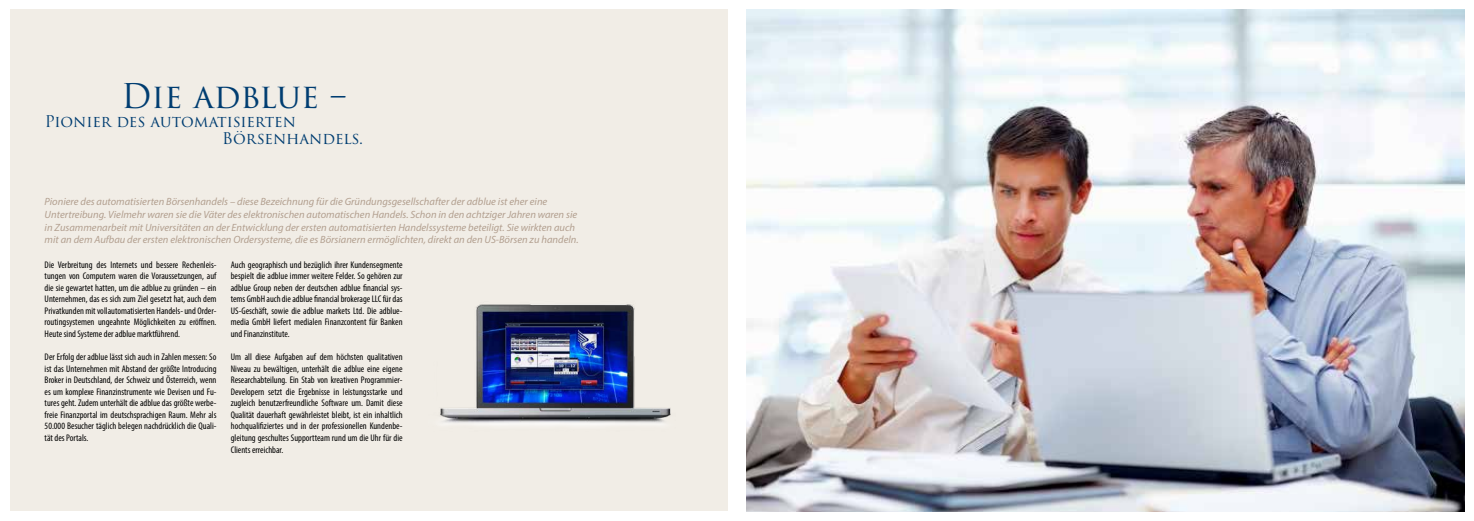
<style>
.page{position:relative;width:1474px;height:521px;background:#fff}
.page>*{position:absolute;margin:0;border:0;box-sizing:border-box;transform-origin:0 0}
.t1{font:33.25px "Trajan Pro 3";letter-spacing:-.005em;color:#003d71}
.t2{font:15.75px/17.3px "Trajan Pro 3";letter-spacing:-.005em;color:#003d71}
.t3{font:italic 10.5px/12.6px "Myriad Pro";color:#b29f8f}
.t4{font:condensed 9.62px/11.5px "Myriad Pro";color:#000;text-align:justify}
</style>
<div class="page">
<div style="left:10px;top:10px;width:717px;height:501px;background:#f1ede6"></div>
<img style="left:747px;top:10px;width:716px;height:501px">
<img style="left:440px;top:304px;width:231px;height:122px">
<h1 class="t1" style="left:121px;top:73px;width:227px">Die adblue –</h1>
<h2 class="t2" style="left:222px;top:113px;width:142px;text-indent:-178px">Pionier des automatisierten<br>Börsenhandels.</h2>
<p class="t3" style="left:45px;top:195px;width:535px">Pioniere des automatisierten Börsenhandels – diese Bezeichnung für die Gründungsgesellschafter der adblue ist eher eine Untertreibung. Vielmehr waren sie die Väter des elektronischen automatischen Handels. Schon in den achtziger Jahren waren sie in Zusammenarbeit mit Universitäten an der Entwicklung der ersten automatisierten Handelssysteme beteiligt. Sie wirkten auch mit an dem Aufbau der ersten elektronischen Ordersysteme, die es Börsianern ermöglichten, direkt an den US-Börsen zu handeln.</p>
<p class="t4" style="left:45px;top:259px;width:173px">Die Verbreitung des Internets und bessere Rechenleis&shy;tungen von Computern waren die Voraussetzungen, auf die sie gewartet hatten, um die adblue zu gründen – ein Unternehmen, das es sich zum Ziel gesetzt hat, auch dem Privatkunden mit vollautomatisierten Handels- und Order&shy;routingsystemen ungeahnte Möglichkeiten zu eröffnen.<br>Heute sind Systeme der adblue marktführend.</p>
<p class="t4" style="left:45px;top:351px;width:173px">Der Erfolg der adblue lässt sich auch in Zahlen messen: So ist das Unternehmen mit Abstand der größte Introducing Broker in Deutschland, der Schweiz und Österreich, wenn es um komplexe Finanzinstrumente wie Devisen und Fu&shy;tures geht. Zudem unterhält die adblue das größte werbe&shy;freie Finanzportal im deutschsprachigen Raum. Mehr als 50.000 Besucher täglich belegen nachdrücklich die Quali&shy;tät des Portals.</p>
<p class="t4" style="left:231px;top:259px;width:173px">Auch geographisch und bezüglich ihrer Kundensegmente bespielt die adblue immer weitere Felder. So gehören zur adblue Group neben der deutschen adblue financial sys&shy;tems GmbH auch die adblue financial brokerage LLC für das US-Geschäft, sowie die adblue markets Ltd. Die adblue&shy;media GmbH liefert medialen Finanzcontent für Banken und Finanzinstitute.</p>
<p class="t4" style="left:231px;top:351px;width:173px">Um all diese Aufgaben auf dem höchsten qualitativen Niveau zu bewältigen, unterhält die adblue eine eigene Researchabteilung. Ein Stab von kreativen Programmier-Developern setzt die Ergebnisse in leistungsstarke und zugleich benutzerfreundliche Software um. Damit diese Qualität dauerhaft gewährleistet bleibt, ist ein inhaltlich hochqualifiziertes und in der professionellen Kundenbe&shy;gleitung geschultes Supportteam rund um die Uhr für die Clients erreichbar.</p>
</div>
